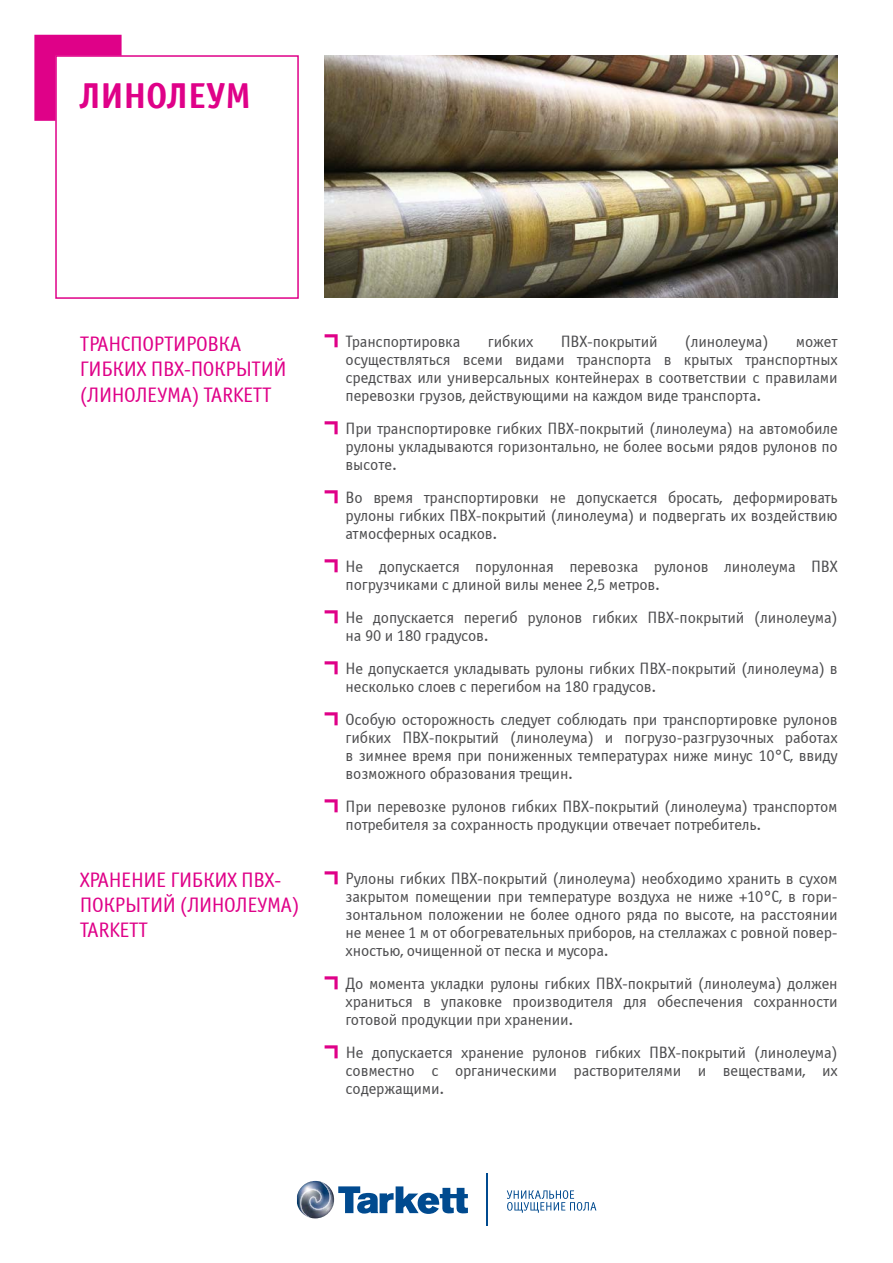
<style>
.page{position:relative;width:893px;height:1263px;background:#fff}
.page>*{position:absolute;margin:0;border:0;box-sizing:border-box;transform-origin:0 0}
.t1{font:700 36px "Officina Sans C";letter-spacing:-.01em;color:#df0188}
.t2{font:21px/25.2px "Officina Sans C";letter-spacing:-.02em;color:#df0188}
.t3{font:16.5px/18px "Officina Sans C";letter-spacing:-.01em;color:#4d4d4f}
</style>
<div class="page">
<svg style="left:34px;top:35px;width:88px;height:86px"></svg>
<div style="left:55px;top:55px;width:244px;height:244px;border:2px solid #df0188"></div>
<svg style="left:325px;top:334px;width:13px;height:13px"></svg>
<svg style="left:325px;top:421px;width:13px;height:13px"></svg>
<svg style="left:325px;top:490px;width:13px;height:13px"></svg>
<svg style="left:325px;top:559px;width:13px;height:13px"></svg>
<svg style="left:325px;top:610px;width:13px;height:13px"></svg>
<svg style="left:325px;top:661px;width:13px;height:13px"></svg>
<svg style="left:325px;top:712px;width:13px;height:13px"></svg>
<svg style="left:325px;top:799px;width:13px;height:13px"></svg>
<svg style="left:325px;top:871px;width:13px;height:13px"></svg>
<svg style="left:325px;top:976px;width:13px;height:13px"></svg>
<svg style="left:325px;top:1045px;width:13px;height:13px"></svg>
<svg style="left:338px;top:1186px;width:130px;height:28px"></svg>
<hr style="left:486px;top:1173px;width:2px;height:53px;background:#004a8f">
<svg style="left:507px;top:1190px;width:89px;height:23px"></svg>
<img style="left:297px;top:1181px;width:37px;height:30px">
<img style="left:300px;top:1182px;width:30px;height:36px">
<img style="left:325px;top:55px;width:513px;height:243px">
<h1 class="t1" style="left:80px;top:75px;width:172px">Линолеум</h1>
<p class="t2" style="left:80px;top:332px;width:40px">ТРАНСПОРТ</p>
<p class="t2" style="left:80px;top:332px;width:208px;text-indent:93px">ИРОВКА<br>ГИБКИХ ПВХ-ПОКРЫТИЙ (ЛИНОЛЕУМА) TARKETT</p>
<p class="t2" style="left:80px;top:868px;width:203px">ХРАН ЕН ИЕ ГИБКИХ ПВХ-</p>
<p class="t2" style="left:80px;top:918px;width:60px">TARKETT</p>
<p class="t2" style="left:80px;top:893px;width:221px">ПО КРЫТИЙ (ЛИНОЛЕУМА(</p>
<p class="t3" style="left:346px;top:333px;width:116px">ТРАНСПОРТИРОВКА</p>
<p class="t3" style="left:488px;top:333px;width:47px">ГИБКИХ</p>
<p class="t3" style="left:561px;top:333px;width:98px">ПВХ-ПОКРЫТИЙ</p>
<p class="t3" style="left:685px;top:333px;width:85px">(ЛИНОЛЕУМА)</p>
<p class="t3" style="left:796px;top:333px;width:43px">МОЖЕТ</p>
<p class="t3" style="left:346px;top:351px;width:494px">ОСУЩЕСТВЛЯТЬСЯ<br>СРЕДСТВАХ ИЛИ УНИВЕРСАЛЬНЫХ КОНТЕЙНЕРАХ В СООТВЕТСТВИИ С ПРАВИЛАМИ<br>ПЕРЕВОЗКИ ГРУЗОВ, ДЕЙСТВУЮЩИМИ НА КАЖДОМ ВИДЕ ТРАНСПОРТА.</p>
<p class="t3" style="left:346px;top:420px;width:494px;text-align:justify">ПРИ ТРАНСПОРТИРОВКЕ ГИБКИХ ПВХ-ПОКРЫТИЙ (ЛИНОЛЕУМА) НА АВТОМОБИЛЕ РУЛОНЫ УКЛАДЫВАЮТСЯ ГОРИЗОНТАЛЬНО, НЕ БОЛЕЕ ВОСЬМИ РЯДОВ РУЛОНОВ ПО ВЫСОТЕ.</p>
<p class="t3" style="left:733px;top:489px;width:106px">ДЕФОРМИРОВАТЬ</p>
<p class="t3" style="left:463px;top:351px;width:42px">ВСЕМИ</p>
<p class="t3" style="left:515px;top:351px;width:51px">ВИДАМИ</p>
<p class="t3" style="left:577px;top:351px;width:76px">ТРАНСПОРТА</p>
<p class="t3" style="left:684px;top:351px;width:50px">КРЫТЫХ</p>
<p class="t3" style="left:745px;top:351px;width:94px">ТРАНСПОРТНЫХ</p>
<p class="t3" style="left:664px;top:351px;width:9px">В</p>
<p class="t3" style="left:668px;top:489px;width:56px">БРОСАТЬ,</p>
<p class="t3" style="left:346px;top:489px;width:494px">ВО<br>РУЛОНЫ ГИБКИХ ПВХ-ПОКРЫТИЙ (ЛИНОЛЕУМА) И ПОДВЕРГАТЬ ИХ ВОЗДЕЙСТВИЮ<br>АТМОСФЕРНЫХ ОСАДКОВ.</p>
<p class="t3" style="left:811px;top:558px;width:28px">ПВХ</p>
<p class="t3" style="left:373px;top:489px;width:41px">ВРЕМЯ</p>
<p class="t3" style="left:424px;top:489px;width:117px">ТРАНСПОРТИРОВКИ</p>
<p class="t3" style="left:550px;top:489px;width:17px">НЕ</p>
<p class="t3" style="left:576px;top:489px;width:83px">ДОПУСКАЕТСЯ</p>
<p class="t3" style="left:346px;top:558px;width:316px">НЕ<br>ПОГРУЗЧИКАМИ С ДЛИНОЙ ВИЛЫ МЕНЕЕ 2,5 МЕТРОВ.</p>
<p class="t3" style="left:379px;top:558px;width:83px">ДОПУСКАЕТСЯ</p>
<p class="t3" style="left:475px;top:558px;width:80px">ПОРУЛОННАЯ</p>
<p class="t3" style="left:569px;top:558px;width:71px">ПЕРЕВОЗКА</p>
<p class="t3" style="left:654px;top:558px;width:56px">РУЛОНОВ</p>
<p class="t3" style="left:724px;top:558px;width:73px">ЛИНОЛЕУМА</p>
<p class="t3" style="left:464px;top:609px;width:55px">ПЕРЕГИБ</p>
<p class="t3" style="left:592px;top:609px;width:47px">ГИБКИХ</p>
<p class="t3" style="left:754px;top:609px;width:85px">(ЛИНОЛЕУМА(</p>
<p class="t3" style="left:648px;top:609px;width:98px">ПВХ-ПОКРЫТИЙ</p>
<p class="t3" style="left:346px;top:609px;width:145px">НЕ<br>НА 90 И 180 ГРАДУСОВ.</p>
<p class="t3" style="left:346px;top:660px;width:494px">НЕ ДОПУСКАЕТСЯ УКЛАДЫВАТЬ РУЛОНЫ ГИБКИХ ПВХ-ПОКРЫТИЙ (ЛИНОЛЕУМА) В<br>НЕСКОЛЬКО СЛОЕВ С ПЕРЕГИБОМ НА 180 ГРАДУСОВ.</p>
<p class="t3" style="left:346px;top:711px;width:494px;text-align:right">ОСОБУЮ ОСТОРОЖНОСТЬ СЛЕДУЕТ СОБЛЮДАТЬ ПРИ ТРАНСПОРТИРОВКЕ РУЛОНОВ<br>РАБОТАХ</p>
<p class="t3" style="left:373px;top:609px;width:83px">ДОПУСКАЕТСЯ</p>
<p class="t3" style="left:528px;top:609px;width:56px">РУЛОНОВ</p>
<p class="t3" style="left:346px;top:729px;width:494px">ГИБКИХ<br>В ЗИМНЕЕ ВРЕМЯ ПРИ ПОНИЖЕННЫХ ТЕМПЕРАТУРАХ НИЖЕ МИНУС 10° ,С ВВИДУ<br>ВОЗМОЖНОГО ОБРАЗОВАНИЯ ТРЕЩИН.</p>
<p class="t3" style="left:346px;top:798px;width:494px">ПРИ ПЕРЕВОЗКЕ РУЛОНОВ ГИБКИХ ПВХ-ПОКРЫТИЙ (ЛИНОЛЕУМА) ТРАНСПОРТОМ<br>ПОТРЕБИТЕЛЯ ЗА СОХРАННОСТЬ ПРОДУКЦИИ ОТВЕЧАЕТ ПОТРЕБИТЕЛЬ.</p>
<p class="t3" style="left:346px;top:861px;width:494px;line-height:36px">РУЛОНЫ ГИБКИХ ПВХ-ПОКРЫТИЙ (ЛИНОЛЕУМА) НЕОБХОДИМО ХРАНИТЬ В СУХОМ<br>ЗОНТАЛЬНОМ ПОЛОЖЕНИИ НЕ БОЛЕЕ ОДНОГО РЯДА ПО ВЫСОТЕ, НА РАССТОЯНИИ</p>
<p class="t3" style="left:510px;top:729px;width:85px">(ЛИНОЛЕУМА)</p>
<p class="t3" style="left:402px;top:729px;width:98px">ПВХ-ПОКРЫТИЙ</p>
<p class="t3" style="left:605px;top:729px;width:10px">И</p>
<p class="t3" style="left:625px;top:729px;width:151px">ПОГРУЗО-РАЗГРУЗОЧНЫХ</p>
<p class="t3" style="left:346px;top:888px;width:494px">ЗАКРЫТОМ ПОМЕЩЕНИИ ПРИ ТЕМПЕРАТУРЕ ВОЗДУХА НЕ НИЖЕ +10° В,С ГОРИ-</p>
<p class="t3" style="left:346px;top:942px;width:265px">ХНОСТЬЮ, ОЧИЩЕННОЙ ОТ ПЕСКА И МУСОРА.</p>
<p class="t3" style="left:346px;top:924px;width:494px">НЕ МЕНЕЕ М1 ОТ ОБОГРЕВАТЕЛЬНЫХ ПРИБОРОВ, НА СТЕЛЛАЖАХ С РОВНОЙ ПОВЕР-</p>
<p class="t3" style="left:346px;top:975px;width:494px;text-align:right">ДО МОМЕНТА УКЛАДКИ РУЛОНЫ ГИБКИХ ПВХ-ПОКРЫТИЙ (ЛИНОЛЕУМА) ДОЛЖЕН<br>СОХРАННОСТИ</p>
<p class="t3" style="left:657px;top:993px;width:88px">ОБЕСПЕЧЕНИЯ</p>
<p class="t3" style="left:346px;top:993px;width:229px">ХРАНИТЬСЯ<br>ГОТОВОЙ ПРОДУКЦИИ ПРИ ХРАНЕНИИ.</p>
<p class="t3" style="left:441px;top:993px;width:63px">УПАКОВКЕ</p>
<p class="t3" style="left:513px;top:993px;width:102px">ПРОИЗВОДИТЕЛЯ</p>
<p class="t3" style="left:423px;top:993px;width:9px">В</p>
<p class="t3" style="left:624px;top:993px;width:25px">ДЛЯ</p>
<p class="t3" style="left:346px;top:1044px;width:19px">НЕ</p>
<p class="t3" style="left:372px;top:1044px;width:83px">ДОПУСКАЕТСЯ</p>
<p class="t3" style="left:461px;top:1044px;width:64px">ХРАНЕНИЕ</p>
<p class="t3" style="left:532px;top:1044px;width:56px">РУЛОНОВ</p>
<p class="t3" style="left:595px;top:1044px;width:47px">ГИБКИХ</p>
<p class="t3" style="left:649px;top:1044px;width:98px">ПВХ-ПОКРЫТИЙ</p>
<p class="t3" style="left:754px;top:1044px;width:85px">(ЛИНОЛЕУМА(</p>
<p class="t3" style="left:346px;top:1062px;width:100px">СОВМЕСТНО<br>СОДЕРЖАЩИМИ.</p>
<p class="t3" style="left:431px;top:1062px;width:9px">С</p>
<p class="t3" style="left:455px;top:1062px;width:104px">ОРГАНИЧЕСКИМИ</p>
<p class="t3" style="left:574px;top:1062px;width:109px">РАСТВОРИТЕЛЯМИ</p>
<p class="t3" style="left:698px;top:1062px;width:10px">И</p>
<p class="t3" style="left:723px;top:1062px;width:84px">ВЕЩЕСТВАМИ,</p>
<p class="t3" style="left:822px;top:1062px;width:17px">ИХ</p>
</div>
